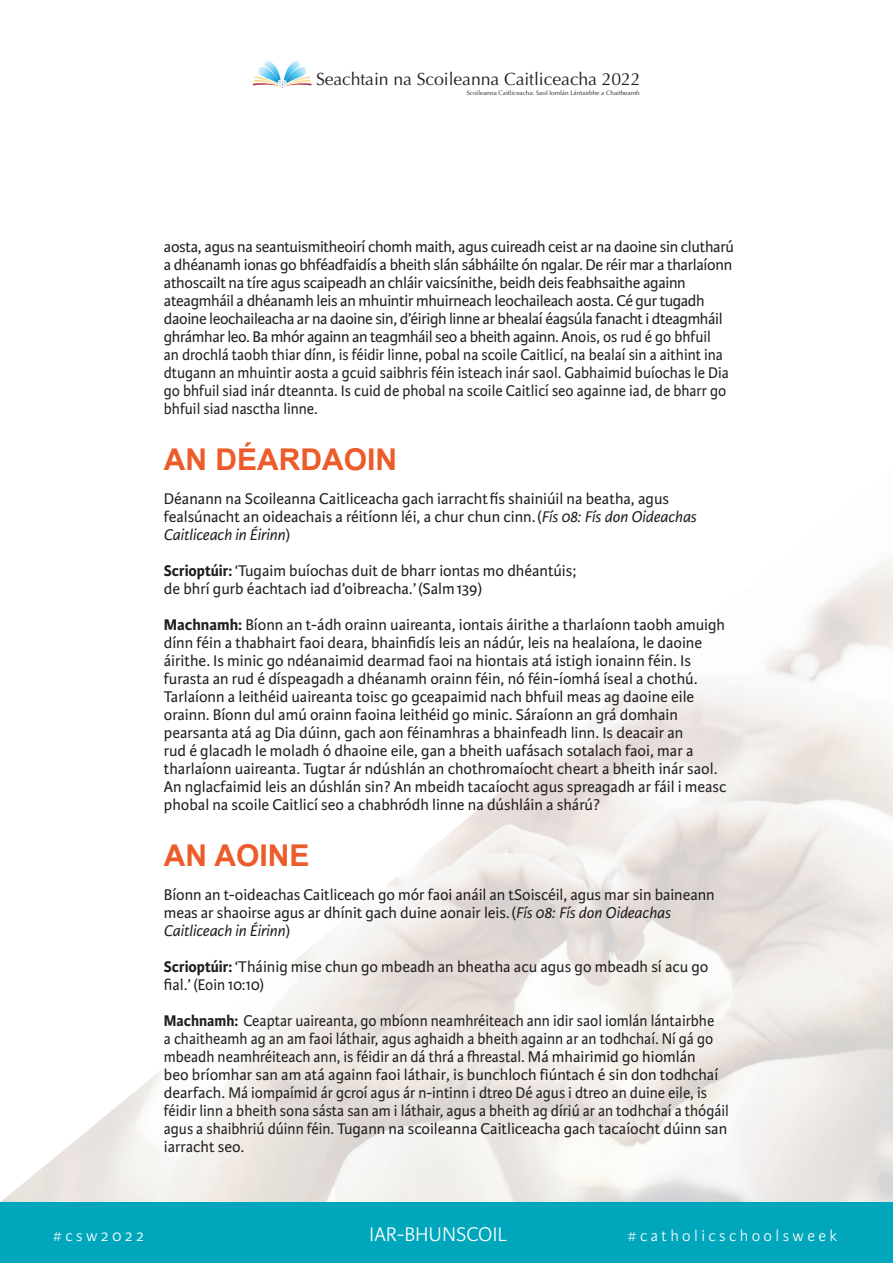
<style>
.page{position:relative;width:893px;height:1263px;background:#fff}
.page>*{position:absolute;margin:0;border:0;box-sizing:border-box;transform-origin:0 0}
.t1{font:700 30px "Arial";color:#ec5b2a}
.t2{font:300 21px "Karmina Sans";color:#fff}
.t3{font:17.7px "Optima";letter-spacing:-.005em;color:#231f20}
.t4{font:16.5px/18px "Karmina Sans";color:#231f20}
.t5{font:16.5px/18px "Karmina Sans";letter-spacing:-.02em;color:#231f20}
.t6{font:16.5px/18px "Karmina Sans";color:#231f20;scale:.95 1}
.t7{font:300 16.5px "Karmina Sans";color:#fff}
.t8{font:6.45px "Optima";color:#231f20}
.s1{font-style:italic}
.s2{font-weight:700;color:#211d1e}
.s3{color:#211d1e}
.s4{font-weight:700}
</style>
<div class="page">
<img style="left:518px;top:739px;width:94px;height:393px">
<img style="left:426px;top:777px;width:116px;height:206px">
<img style="left:358px;top:855px;width:89px;height:192px">
<img style="left:293px;top:932px;width:69px;height:270px">
<img style="left:580px;top:861px;width:128px;height:220px">
<img style="left:207px;top:971px;width:99px;height:198px">
<div style="left:842px;top:888px;width:51px;height:52px;background:#efeae6"></div>
<img style="left:440px;top:983px;width:128px;height:219px">
<img style="left:746px;top:940px;width:147px;height:105px">
<img style="left:344px;top:1047px;width:122px;height:155px">
<img style="left:701px;top:1010px;width:75px;height:192px">
<img style="left:1px;top:1164px;width:51px;height:38px">
<img style="left:606px;top:1068px;width:119px;height:134px">
<img style="left:759px;top:1045px;width:134px;height:120px">
<img style="left:204px;top:1169px;width:106px;height:33px">
<img style="left:561px;top:1132px;width:60px;height:70px">
<img style="left:467px;top:1190px;width:102px;height:12px">
<img style="left:771px;top:1150px;width:122px;height:52px">
<div style="left:0;top:1202px;width:893px;height:61px;background:#00a7bc"></div>
<svg style="left:253px;top:61px;width:59px;height:27px"></svg>
<svg style="left:468px;top:1050px;width:11px;height:12px"></svg>
<p class="t3" style="left:316px;top:68px;width:326px">Seachtain na Scoileanna Caitliceacha 2022</p>
<p class="t8" style="left:467px;top:89px;width:174px">Scoileanna Caitliceacha: Saol Iomlán Lántairbhe a Chaitheamh</p>
<p class="t5" style="left:164px;top:238px;width:571px">aosta, agus na seantuismitheoirí chomh maith, agus cuireadh ceist ar na daoine sin clutharú a dhéanamh ionas go bhféadfaidís a bheith slán sábháilte ón ngalar. De réir mar a tharlaíonn athoscailt na tíre agus scaipeadh an chláir vaicsínithe, beidh deis feabhsaithe againn ateagmháil a dhéanamh leis an mhuintir mhuirneach leochaileach aosta. Cé gur tugadh daoine leochaileacha ar na daoine sin, d’éirigh linne ar bhealaí éagsúla fanacht i dteagmháil ghrámhar leo. Ba mhór againn an teagmháil seo a bheith againn. Anois, os rud é go bhfuil<br>an drochlá taobh thiar dínn, is féidir linne, pobal na scoile Caitlicí, na bealaí sin a aithint ina dtugann an mhuintir aosta a gcuid saibhris féin isteach inár saol. Gabhaimid buíochas le Dia go bhfuil siad inár dteannta. Is cuid de phobal na scoile Caitlicí seo againne iad, de bharr go bhfuil siad nasctha linne.</p>
<h1 class="t1" style="left:164px;top:440px;width:235px">AN DÉARDAOIN</h1>
<p class="t4" style="left:164px;top:490px;width:534px">Déanann na Scoileanna Caitliceacha gach iarracht s shainiúil na beatha, agus fealsúnacht an oideachais a réitíonn léi, a chur chun cinn. (<span class="s1">Fís 08: Fís don Oideachas<br>Caitliceach in Éirinn</span>)</p>
<p class="t4" style="left:164px;top:562px;width:414px"><span class="s2">Scrioptúir:</span> <span class="s3">‘</span>Tugaim buíochas duit de bharr iontas mo dhéantúis; de bhrí gurb éachtach iad d’oibreacha.<span class="s3">’ (Salm 139)</span></p>
<p class="t4" style="left:164px;top:616px;width:564px"><span class="s4">Machnamh:</span> Bíonn an t-ádh orainn uaireanta, iontais áirithe a tharlaíonn taobh amuigh dínn féin a thabhairt faoi deara, bhainfidís leis an nádúr, leis na healaíona, le daoine áirithe. Is minic go ndéanaimid dearmad faoi na hiontais atá istigh ionainn féin. Is furasta an rud é díspeagadh a dhéanamh orainn féin, nó féin-íomhá íseal a chothú.<br>Tarlaíonn a leithéid uaireanta toisc go gceapaimid nach bhfuil meas ag daoine eile orainn. Bíonn dul amú orainn faoina leithéid go minic. Sáraíonn an grá domhain pearsanta atá ag Dia dúinn, gach aon féinamhras a bhainfeadh linn. Is deacair an<br>rud é glacadh le moladh ó dhaoine eile, gan a bheith uafásach sotalach faoi, mar a tharlaíonn uaireanta. Tugtar ár ndúshlán an chothromaíocht cheart a bheith inár saol.<br>An nglacfaimid leis an dúshlán sin? An mbeidh tacaíocht agus spreagadh ar fáil i measc phobal na scoile Caitlicí seo a chabhródh linne na dúshláin a shárú?</p>
<h1 class="t1" style="left:164px;top:836px;width:147px">AN AOINE</h1>
<p class="t4" style="left:164px;top:886px;width:552px">Bíonn an t-oideachas Caitliceach go mór faoi anáil an tSoiscéil, agus mar sin baineann meas ar shaoirse agus ar dhínit gach duine aonair leis. (<span class="s1">Fís 08: Fís don Oideachas<br>Caitliceach in Éirinn</span>)</p>
<p class="t4" style="left:164px;top:958px;width:546px"><span class="s2">Scrioptúir:</span> <span class="s3">‘</span>Tháinig mise chun go mbeadh an bheatha acu agus go mbeadh sí acu go fial.<span class="s3">’ (Eoin 10:10)</span></p>
<p class="t6" style="left:164px;top:1012px;width:596px"><span class="s4">Machnamh:</span> Ceaptar uaireanta, go mbíonn neamhréiteach ann idir saol iomlán lántairbhe<br>a chaitheamh ag an am faoi láthair, agus aghaidh a bheith againn ar an todhchaí. Ní gá go mbeadh neamhréiteach ann, is féidir an dá thrá a reastal. Má mhairimid go hiomlán<br>beo bríomhar san am atá againn faoi láthair, is bunchloch fiúntach é sin don todhchaí dearfach. Má iompaímid ár gcroí agus ár n-intinn i dtreo Dé agus i dtreo an duine eile, is féidir linn a bheith sona sásta san am i láthair, agus a bheith ag díriú ar an todhchaí a thógáil agus a shaibhriú dúinn féin. Tugann na scoileanna Caitliceacha gach tacaíocht dúinn san iarracht seo.</p>
<p class="t7" style="left:53px;top:1226px;width:93px"># c s w 2 0 2 2</p>
<p class="t2" style="left:369px;top:1222px;width:140px">IAR-BHUNSCOIL</p>
<p class="t7" style="left:627px;top:1226px;width:211px"># c a t h o l i c s c h o o l s w e e k</p>
</div>
